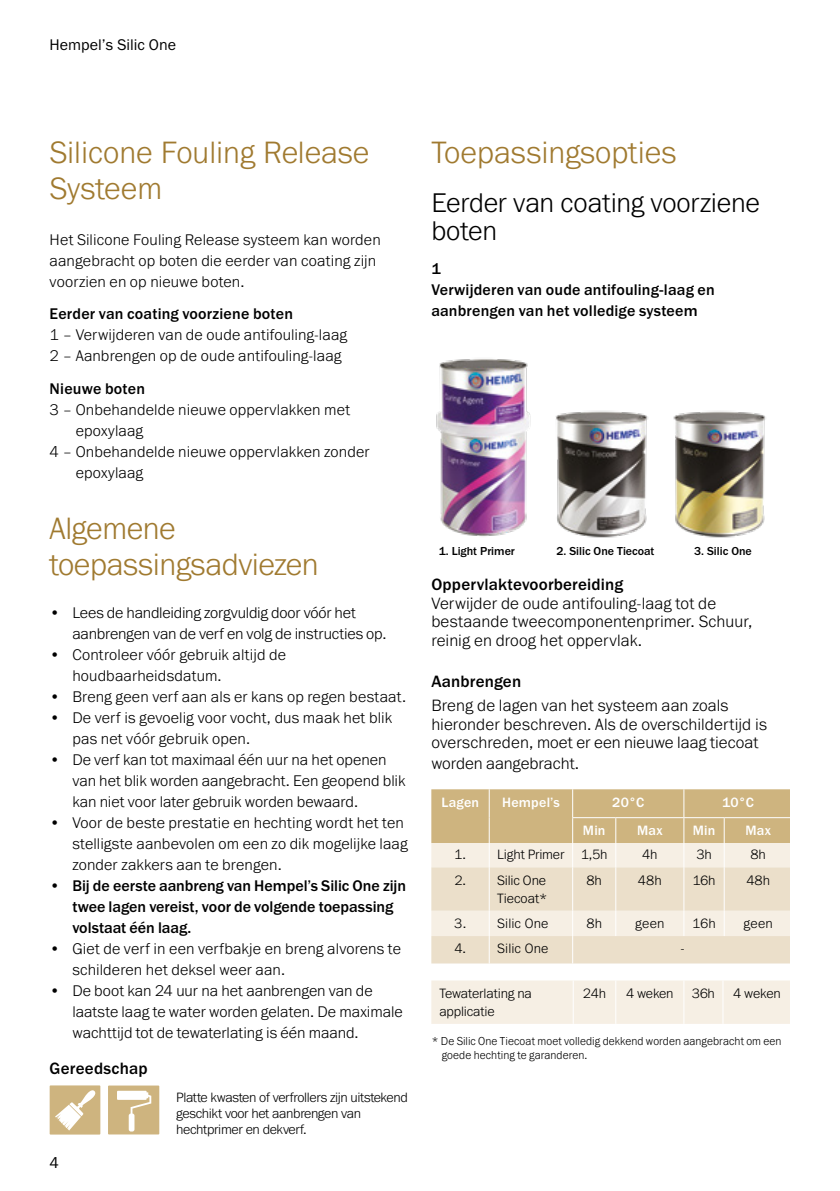
<style>
.page{position:relative;width:840px;height:1191px;background:#fff}
.page>*{position:absolute;margin:0;border:0;box-sizing:border-box;transform-origin:0 0}
.t1{font:300 32px/36px "Franklin Gothic URW";letter-spacing:-.005em;color:#a07a30}
.t2{font:300 28px/28px "Franklin Gothic URW";letter-spacing:-.01em;color:#000}
.t3{font:300 17px/18.6px "Franklin Gothic URW";letter-spacing:.005em;color:#000}
.t4{font:500 17px "Franklin Gothic URW";letter-spacing:.01em;color:#000}
.t5{font:300 16px/21px "Franklin Gothic URW";letter-spacing:.005em;color:#000}
.t6{font:500 16px/21px "Franklin Gothic URW";letter-spacing:.005em;color:#000}
.t7{font:16px "Franklin Gothic URW Boo";color:#000}
.t8{font:300 14px/18px "Franklin Gothic URW";letter-spacing:-.02em;color:#000}
.t9{font:500 14px "Franklin Gothic URW";letter-spacing:.015em;color:#fff}
.t10{font:300 14px "Franklin Gothic URW";letter-spacing:.01em;color:#000}
.t11{font:300 12px/14px "Franklin Gothic URW";letter-spacing:.01em;color:#000;scale:.95 1}
.t12{font:500 12px "Franklin Gothic URW";color:#000}
</style>
<div class="page">
<svg style="left:431px;top:789px;width:358px;height:174px;background:#e5d7bb"></svg>
<div style="left:431px;top:980px;width:358px;height:43px;background:#f6efe4"></div>
<hr style="left:572px;top:980px;width:1px;height:43px;background:#fff">
<hr style="left:615px;top:980px;width:1px;height:43px;background:#fff">
<hr style="left:683px;top:980px;width:1px;height:43px;background:#fff">
<hr style="left:722px;top:980px;width:1px;height:43px;background:#fff">
<div style="left:50px;top:1085px;width:50px;height:49px;background:#ceb47f"></div>
<svg style="left:55px;top:1090px;width:41px;height:40px"></svg>
<div style="left:108px;top:1085px;width:51px;height:49px;background:#ceb47f"></div>
<svg style="left:117px;top:1090px;width:34px;height:41px"></svg>
<img style="left:673px;top:410px;width:93px;height:128px">
<img style="left:555px;top:410px;width:92px;height:128px">
<img style="left:436px;top:359px;width:95px;height:178px">
<p class="t7" style="left:50px;top:34px;width:128px">Hempel’s Silic One</p>
<h1 class="t1" style="left:50px;top:134px;width:321px">Silicone Fouling Release<br>Systeem</h1>
<p class="t5" style="left:50px;top:229px;width:332px">Het Silicone Fouling Release systeem kan worden aangebracht op boten die eerder van coating zijn voorzien en op nieuwe boten.</p>
<p class="t6" style="left:50px;top:303px;width:245px">Eerder van coating voorziene boten</p>
<p class="t5" style="left:50px;top:324px;width:299px">1 – Verwijderen van de oude antifouling-laag<br>2 – Aanbrengen op de oude antifouling-laag</p>
<p class="t6" style="left:50px;top:377px;width:97px">Nieuwe boten</p>
<p class="t5" style="left:50px;top:398px;width:302px">3 – Onbehandelde nieuwe oppervlakken met</p>
<p class="t5" style="left:76px;top:419px;width:69px">epoxylaag</p>
<p class="t5" style="left:50px;top:440px;width:321px">4 – Onbehandelde nieuwe oppervlakken zonder</p>
<p class="t5" style="left:76px;top:461px;width:69px">epoxylaag</p>
<h1 class="t1" style="left:50px;top:510px;width:270px">Algemene toepassingsadviezen</h1>
<p class="t5" style="left:72px;top:602px;width:315px;text-indent:-23px">• Lees de handleiding zorgvuldig door vóór het aanbrengen van de verf en volg de instructies op.</p>
<p class="t5" style="left:72px;top:644px;width:215px;text-indent:-23px">• Controleer vóór gebruik altijd de houdbaarheidsdatum.</p>
<p class="t5" style="left:50px;top:686px;width:358px">• Breng geen verf aan als er kans op regen bestaat.</p>
<p class="t5" style="left:72px;top:707px;width:321px;text-indent:-23px">• De verf is gevoelig voor vocht, dus maak het blik pas net vóór gebruik open.</p>
<p class="t5" style="left:72px;top:749px;width:334px;text-indent:-23px">• De verf kan tot maximaal één uur na het openen van het blik worden aangebracht. Een geopend blik kan niet voor later gebruik worden bewaard.</p>
<p class="t5" style="left:72px;top:812px;width:337px;text-indent:-23px">• Voor de beste prestatie en hechting wordt het ten stelligste aanbevolen om een zo dik mogelijke laag zonder zakkers aan te brengen.</p>
<p class="t6" style="left:72px;top:875px;width:335px;text-indent:-23px">• Bij de eerste aanbreng van Hempel’s Silic One zijn twee lagen vereist, voor de volgende toepassing volstaat één laag.</p>
<p class="t5" style="left:72px;top:938px;width:330px;text-indent:-23px">• Giet de verf in een verfbakje en breng alvorens te schilderen het deksel weer aan.</p>
<p class="t5" style="left:72px;top:980px;width:332px;text-indent:-23px">• De boot kan 24 uur na het aanbrengen van de laatste laag te water worden gelaten. De maximale wachttijd tot de tewaterlating is één maand.</p>
<p class="t4" style="left:50px;top:1058px;width:99px">Gereedschap</p>
<p class="t8" style="left:176px;top:1088px;width:233px;line-height:16px">Platte kwasten of verfrollers zijn uitstekend geschikt voor het aanbrengen van hechtprimer en dekverf.</p>
<p class="t7" style="left:50px;top:1152px;width:11px">4</p>
<h1 class="t1" style="left:431px;top:134px;width:246px">Toepassingsopties</h1>
<h2 class="t2" style="left:431px;top:188px;width:330px">Eerder van coating voorziene boten</h2>
<p class="t6" style="left:431px;top:257px;width:285px">1<br>Verwijderen van oude antifouling-laag en aanbrengen van het volledige systeem</p>
<p class="t12" style="left:438px;top:543px;width:78px">1. Light Primer</p>
<p class="t12" style="left:556px;top:543px;width:99px">2. Silic One Tiecoat</p>
<p class="t12" style="left:693px;top:543px;width:59px">3. Silic One</p>
<p class="t4" style="left:431px;top:573px;width:193px">Oppervlaktevoorbereiding</p>
<p class="t3" style="left:431px;top:593px;width:322px">Verwijder de oude antifouling-laag tot de bestaande tweecomponentenprimer. Schuur, reinig en droog het oppervlak.</p>
<p class="t4" style="left:431px;top:670px;width:91px">Aanbrengen</p>
<p class="t3" style="left:431px;top:695px;width:337px">Breng de lagen van het systeem aan zoals hieronder beschreven. Als de overschildertijd is overschreden, moet er een nieuwe laag tiecoat</p>
<p class="t3" style="left:431px;top:754px;width:149px">worden aangebracht.</p>
<p class="t9" style="left:441px;top:793px;width:39px">Lagen</p>
<p class="t9" style="left:502px;top:793px;width:59px">Hempel’s</p>
<p class="t9" style="left:612px;top:793px;width:33px">20°C</p>
<p class="t9" style="left:721px;top:793px;width:33px">10°C</p>
<p class="t9" style="left:582px;top:821px;width:24px">Min</p>
<p class="t9" style="left:636px;top:821px;width:27px">Max</p>
<p class="t9" style="left:692px;top:821px;width:24px">Min</p>
<p class="t9" style="left:745px;top:821px;width:27px">Max</p>
<p class="t8" style="left:454px;top:845px;width:155px">1. Light Primer 1,5h</p>
<p class="t8" style="left:641px;top:845px;width:17px">4h</p>
<p class="t8" style="left:696px;top:845px;width:17px">3h</p>
<p class="t8" style="left:750px;top:845px;width:17px">8h</p>
<p class="t8" style="left:454px;top:870px;width:94px;text-align:right">2. Silic One<br>Tiecoat*</p>
<p class="t8" style="left:586px;top:870px;width:17px">8h</p>
<p class="t8" style="left:637px;top:870px;width:25px">48h</p>
<p class="t8" style="left:692px;top:870px;width:25px">16h</p>
<p class="t8" style="left:746px;top:870px;width:25px">48h</p>
<p class="t10" style="left:454px;top:914px;width:96px">3. Silic One</p>
<p class="t8" style="left:586px;top:914px;width:17px">8h</p>
<p class="t8" style="left:635px;top:914px;width:31px">geen</p>
<p class="t8" style="left:691px;top:914px;width:25px">16h</p>
<p class="t8" style="left:743px;top:914px;width:31px">geen</p>
<p class="t10" style="left:454px;top:940px;width:96px">4. Silic One</p>
<p class="t8" style="left:680px;top:939px;width:5px">-</p>
<p class="t8" style="left:439px;top:984px;width:94px">Tewaterlating na applicatie</p>
<p class="t8" style="left:582px;top:984px;width:25px">24h</p>
<p class="t8" style="left:625px;top:984px;width:49px">4 weken</p>
<p class="t8" style="left:691px;top:984px;width:24px">36h</p>
<p class="t8" style="left:732px;top:984px;width:49px">4 weken</p>
<p class="t11" style="left:441px;top:1034px;width:359px;text-indent:-10px">* De Silic One Tiecoat moet volledig dekkend worden aangebracht om een goede hechting te garanderen.</p>
</div>
